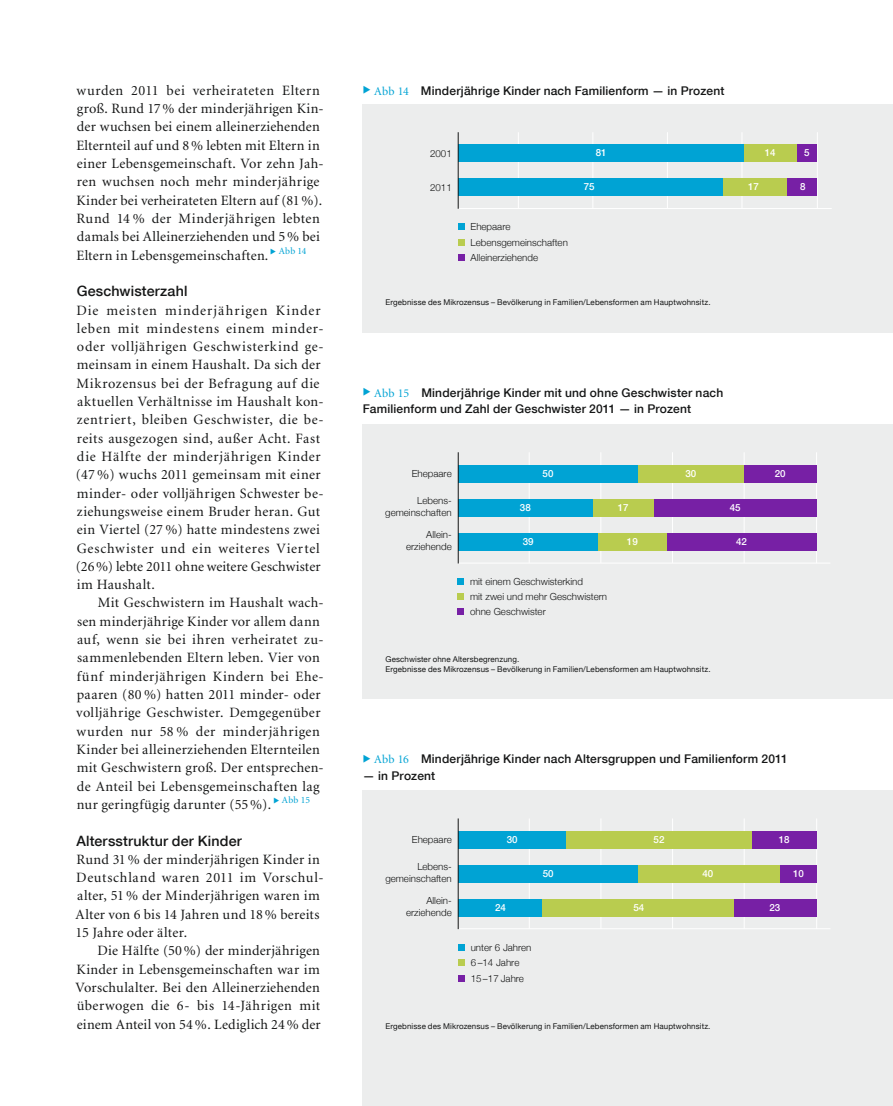
<style>
.page{position:relative;width:893px;height:1106px;background:#fff}
.page>*{position:absolute;margin:0;border:0;box-sizing:border-box;transform-origin:0 0}
.t1{font:14.25px/18.3px "Minion Regular 22";letter-spacing:.03em;color:#151616}
.t2{font:14.25px "Helvetica Neue Medium 6";letter-spacing:.015em;color:#151616}
.t3{font:12px/16.5px "Helvetica Neue Medium 6";letter-spacing:.015em;color:#151616}
.t4{font:9.75px/15.3px "Helvetica Neue Light 6";color:#151616;text-align:right}
.t5{font:9.75px "Helvetica Neue Medium 6";color:#fff}
.t6{font:7.95px/9.1px "Helvetica Neue 2";letter-spacing:.015em;color:#151616}
.s1{color:#00a3d4}
.s2{font-family:"Minion Regular 22";color:#00a3d4}
</style>
<div class="page">
<div style="left:363px;top:104px;width:530px;height:229px;background:#eceded"></div>
<hr style="left:817px;top:132px;width:1px;height:77px;background:#fff">
<hr style="left:518px;top:132px;width:1px;height:77px;background:#fff">
<hr style="left:667px;top:132px;width:1px;height:77px;background:#fff">
<hr style="left:592px;top:132px;width:1px;height:77px;background:#fff">
<hr style="left:742px;top:132px;width:1px;height:77px;background:#fff">
<hr style="left:458px;top:208px;width:374px;height:1px;background:#fff">
<div style="left:458px;top:239px;width:7px;height:6px;background:#b9cc4f"></div>
<div style="left:458px;top:254px;width:7px;height:7px;background:#7720a5"></div>
<div style="left:458px;top:223px;width:7px;height:7px;background:#00a3d4"></div>
<div style="left:787px;top:179px;width:30px;height:17px;background:#7720a5"></div>
<div style="left:723px;top:179px;width:64px;height:17px;background:#b9cc4f"></div>
<div style="left:459px;top:179px;width:264px;height:17px;background:#00a3d4"></div>
<div style="left:796px;top:145px;width:21px;height:17px;background:#7720a5"></div>
<div style="left:744px;top:145px;width:52px;height:17px;background:#b9cc4f"></div>
<div style="left:459px;top:145px;width:285px;height:17px;background:#00a3d4"></div>
<hr style="left:458px;top:132px;width:1px;height:77px;background:#151616">
<div style="left:363px;top:424px;width:530px;height:275px;background:#eceded"></div>
<hr style="left:816px;top:452px;width:1px;height:111px;background:#fff">
<hr style="left:529px;top:452px;width:1px;height:111px;background:#fff">
<hr style="left:672px;top:452px;width:1px;height:111px;background:#fff">
<hr style="left:600px;top:452px;width:1px;height:111px;background:#fff">
<hr style="left:744px;top:452px;width:1px;height:111px;background:#fff">
<hr style="left:458px;top:562px;width:372px;height:1px;background:#fff">
<div style="left:458px;top:593px;width:6px;height:7px;background:#b9cc4f"></div>
<div style="left:458px;top:608px;width:6px;height:7px;background:#7720a5"></div>
<svg style="left:458px;top:578px;width:6px;height:6px"></svg>
<div style="left:458px;top:465px;width:180px;height:17px;background:#00a3d4"></div>
<div style="left:638px;top:465px;width:106px;height:17px;background:#b9cc4f"></div>
<div style="left:744px;top:465px;width:73px;height:17px;background:#7720a5"></div>
<div style="left:458px;top:533px;width:140px;height:17px;background:#00a3d4"></div>
<div style="left:598px;top:533px;width:69px;height:17px;background:#b9cc4f"></div>
<div style="left:667px;top:533px;width:150px;height:17px;background:#7720a5"></div>
<div style="left:653px;top:499px;width:164px;height:17px;background:#7720a5"></div>
<div style="left:458px;top:499px;width:135px;height:17px;background:#00a3d4"></div>
<div style="left:593px;top:499px;width:60px;height:17px;background:#b9cc4f"></div>
<hr style="left:458px;top:452px;width:1px;height:111px;background:#151616">
<div style="left:363px;top:790px;width:530px;height:316px;background:#eceded"></div>
<hr style="left:816px;top:818px;width:1px;height:110px;background:#fff">
<hr style="left:529px;top:818px;width:1px;height:110px;background:#fff">
<hr style="left:672px;top:818px;width:1px;height:110px;background:#fff">
<hr style="left:601px;top:818px;width:1px;height:110px;background:#fff">
<hr style="left:744px;top:818px;width:1px;height:110px;background:#fff">
<hr style="left:458px;top:928px;width:372px;height:1px;background:#fff">
<div style="left:458px;top:944px;width:7px;height:6px;background:#00a3d4"></div>
<div style="left:458px;top:959px;width:7px;height:7px;background:#b9cc4f"></div>
<div style="left:458px;top:974px;width:7px;height:7px;background:#7720a5"></div>
<div style="left:458px;top:831px;width:108px;height:17px;background:#00a3d4"></div>
<div style="left:566px;top:831px;width:186px;height:17px;background:#b9cc4f"></div>
<div style="left:752px;top:831px;width:65px;height:17px;background:#7720a5"></div>
<div style="left:458px;top:865px;width:180px;height:17px;background:#00a3d4"></div>
<div style="left:638px;top:865px;width:143px;height:17px;background:#b9cc4f"></div>
<div style="left:781px;top:865px;width:36px;height:17px;background:#7720a5"></div>
<div style="left:458px;top:899px;width:85px;height:17px;background:#00a3d4"></div>
<div style="left:543px;top:899px;width:191px;height:17px;background:#b9cc4f"></div>
<div style="left:734px;top:899px;width:83px;height:17px;background:#7720a5"></div>
<hr style="left:458px;top:818px;width:1px;height:111px;background:#151616">
<p class="t1" style="left:76px;top:82px;width:249px">wurden 2011 bei verheirateten Eltern groß. Rund 17 % der minderjährigen Kin&shy;der wuchsen bei einem alleinerziehenden Elternteil auf und 8 % lebten mit Eltern in einer Lebensgemeinschaft. Vor zehn Jah&shy;ren wuchsen noch mehr minderjährige Kinder bei verheirateten Eltern auf (81 %).<br>Rund 14 % der Minderjährigen lebten damals bei Alleinerziehenden und 5 % bei Eltern in Lebensgemeinschaften. <sup>◆</sup> <sup>Abb</sup> <sup>14</sup></p>
<p class="t2" style="left:77px;top:280px;width:112px">Geschwisterzahl</p>
<p class="t1" style="left:76px;top:301px;width:249px">Die meisten minderjährigen Kinder leben mit mindestens einem minder&shy;oder volljährigen Geschwisterkind ge&shy;meinsam in einem Haushalt. Da sich der Mikro zensus bei der Befragung auf die aktuellen Verhältnisse im Haushalt kon&shy;zentriert, bleiben Geschwister, die be&shy;reits ausge zogen sind, außer Acht. Fast die Hälfte der minderjährigen Kinder (47 %) wuchs 2011 gemeinsam mit einer minder- oder volljährigen Schwester be&shy;ziehungsweise einem Bruder heran. Gut ein Viertel (27 %) hatte mindestens zwei Geschwister und ein weiteres Viertel (26 %) lebte 2011 ohne weitere Geschwister im Haushalt.</p>
<p class="t1" style="left:76px;top:594px;width:249px;text-indent:22px">Mit Geschwistern im Haushalt wach&shy;sen minderjährige Kinder vor allem dann auf, wenn sie bei ihren verheiratet zu&shy;sammenlebenden Eltern leben. Vier von fünf minderjährigen Kindern bei Ehe&shy;paaren (80 %) hatten 2011 minder- oder volljährige Geschwister. Demgegenüber wurden nur 58 % der minderjährigen Kinder bei allein er ziehenden Elternteilen mit Geschwistern groß. Der entsprechen&shy;de Anteil bei Lebensgemeinschaften lag nur geringfügig darunter (55 %). <sup>◆</sup> <sup>Abb</sup> <sup>15</sup></p>
<p class="t2" style="left:76px;top:829px;width:167px">Altersstruktur der Kinder</p>
<p class="t1" style="left:75px;top:850px;width:250px">Rund 31 % der minderjährigen Kinder in Deutschland waren 2011 im Vorschul&shy;alter, 51 % der Minderjährigen waren im Alter von 6 bis 14 Jahren und 18 % bereits 15 Jahre oder älter.</p>
<p class="t1" style="left:75px;top:942px;width:247px;text-align:justify;text-indent:22px">Die Hälfte (50 %) der minderjährigen Kinder in Lebensgemeinschaften war im Vorschulalter. Bei den Alleinerziehenden überwogen die 6- bis 14-Jährigen mit einem Anteil von 54 %. Lediglich 24 % der</p>
<p class="t3" style="left:363px;top:82px;width:363px"><span class="s1">◆</span> <span class="s2">Abb 14</span> Minderjährige Kinder nach Familienform — in Prozent</p>
<p class="t4" style="left:430px;top:145px;width:23px">2001</p>
<p class="t5" style="left:596px;top:145px;width:12px">81</p>
<p class="t5" style="left:765px;top:145px;width:12px">14</p>
<p class="t5" style="left:804px;top:145px;width:7px">5</p>
<p class="t4" style="left:430px;top:179px;width:23px">2011</p>
<p class="t5" style="left:584px;top:179px;width:12px">75</p>
<p class="t5" style="left:748px;top:179px;width:12px">17</p>
<p class="t5" style="left:800px;top:179px;width:7px">8</p>
<p class="t4" style="left:471px;top:218px;width:41px">Ehepaare</p>
<p class="t4" style="left:471px;top:234px;width:99px;text-align:left">Lebensgemeinschaften<br>Alleinerziehende</p>
<p class="t6" style="left:385px;top:298px;width:327px">Ergebnisse des Mikrozensus – Bevölkerung in Familien/Lebensformen am Hauptwohnsitz.</p>
<p class="t3" style="left:363px;top:384px;width:362px"><span class="s1">◆</span> <span class="s2">Abb 15</span> Minderjährige Kinder mit und ohne Geschwister nach<br>Familienform und Zahl der Geschwister 2011 — in Prozent</p>
<p class="t4" style="left:412px;top:465px;width:41px">Ehepaare</p>
<p class="t5" style="left:543px;top:465px;width:12px">50</p>
<p class="t5" style="left:685px;top:465px;width:12px">30</p>
<p class="t5" style="left:775px;top:465px;width:12px">20</p>
<p class="t4" style="left:385px;top:494px;width:68px;line-height:11.7px">Lebens&shy;gemeinschaften</p>
<p class="t5" style="left:520px;top:499px;width:12px">38</p>
<p class="t5" style="left:618px;top:499px;width:12px">17</p>
<p class="t5" style="left:730px;top:499px;width:12px">45</p>
<p class="t4" style="left:406px;top:528px;width:47px;line-height:11.7px">Allein&shy;erziehende</p>
<p class="t5" style="left:523px;top:533px;width:12px">39</p>
<p class="t5" style="left:627px;top:533px;width:12px">19</p>
<p class="t5" style="left:736px;top:533px;width:12px">42</p>
<p class="t4" style="left:470px;top:573px;width:115px">mit einem Geschwisterkind</p>
<p class="t4" style="left:470px;top:588px;width:139px;text-align:left">mit zwei und mehr Geschwistern ohne Geschwister</p>
<p class="t6" style="left:385px;top:655px;width:327px">Geschwister ohne Altersbegrenzung.<br>Ergebnisse des Mikrozensus – Bevölkerung in Familien/Lebensformen am Hauptwohnsitz.</p>
<p class="t3" style="left:363px;top:750px;width:426px"><span class="s1">◆</span> <span class="s2">Abb 16</span> Minderjährige Kinder nach Altersgruppen und Familienform 2011</p>
<p class="t3" style="left:363px;top:766px;width:74px">— in Prozent</p>
<p class="t4" style="left:412px;top:831px;width:41px">Ehepaare</p>
<p class="t4" style="left:385px;top:860px;width:68px;line-height:11.7px">Lebens&shy;gemeinschaften</p>
<p class="t4" style="left:406px;top:894px;width:47px;line-height:11.7px">Allein&shy;erziehende</p>
<p class="t5" style="left:507px;top:831px;width:12px">30</p>
<p class="t5" style="left:654px;top:831px;width:12px">52</p>
<p class="t5" style="left:779px;top:831px;width:12px">18</p>
<p class="t5" style="left:543px;top:865px;width:12px">50</p>
<p class="t5" style="left:702px;top:865px;width:12px">40</p>
<p class="t5" style="left:793px;top:865px;width:12px">10</p>
<p class="t5" style="left:495px;top:899px;width:12px">24</p>
<p class="t5" style="left:633px;top:899px;width:12px">54</p>
<p class="t5" style="left:769px;top:899px;width:12px">23</p>
<p class="t4" style="left:471px;top:939px;width:62px;text-align:left">unter 6 Jahren<br>6 –14 Jahre<br>15–17 Jahre</p>
<p class="t6" style="left:385px;top:1021px;width:327px">Ergebnisse des Mikrozensus – Bevölkerung in Familien/Lebensformen am Hauptwohnsitz.</p>
</div>
